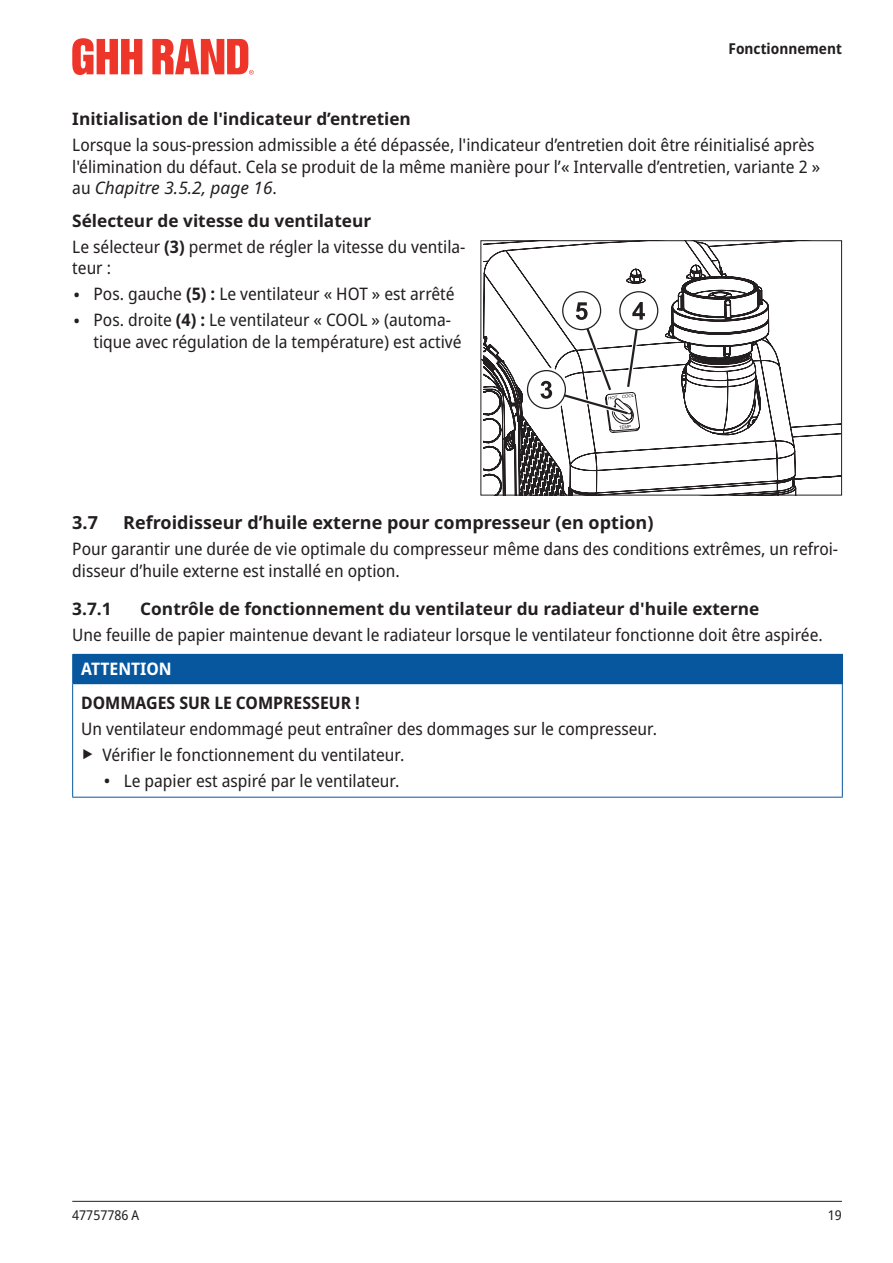
<style>
.page{position:relative;width:893px;height:1263px;background:#fff}
.page>*{position:absolute;margin:0;border:0;box-sizing:border-box;transform-origin:0 0}
.t1{font:700 18px "Noto Sans";color:#231f20}
.t2{font:semi-condensed 17.25px/21.8px "Noto Sans";color:#231f20}
.t3{font:700 17.25px "Noto Sans";color:#231f20}
.t4{font:700 semi-condensed 17.25px "Noto Sans";color:#231f20}
.t5{font:700 semi-condensed 17.25px "Noto Sans";color:#fff}
.t6{font:700 semi-condensed 15px "Noto Sans";color:#231f20}
.t7{font:semi-condensed 13.5px "Noto Sans";color:#231f20}
.s1{font-style:italic;font-stretch:normal}
.s2{font-weight:700;font-stretch:normal}
.s3{font-weight:700}
.s4{font-stretch:normal;font-size:34.5px}
</style>
<div class="page">
<hr style="left:72px;top:1201px;width:770px;height:1px;background:#231f20">
<svg style="left:72px;top:38px;width:70px;height:37px"></svg>
<svg style="left:152px;top:39px;width:102px;height:36px"></svg>
<div style="left:73px;top:654px;width:769px;height:30px;background:#07579f"></div>
<hr style="left:72px;top:683px;width:771px;height:1px;background:#07579f">
<hr style="left:72px;top:654px;width:771px;height:1px;background:#07579f">
<svg style="left:72px;top:655px;width:1px;height:28px"></svg>
<svg style="left:842px;top:655px;width:1px;height:28px"></svg>
<hr style="left:72px;top:684px;width:1px;height:113px;background:#07579f">
<hr style="left:842px;top:684px;width:1px;height:113px;background:#07579f">
<hr style="left:72px;top:797px;width:771px;height:1px;background:#07579f">
<svg style="left:482px;top:242px;width:358px;height:251px"></svg>
<svg style="left:520px;top:285px;width:145px;height:144px"></svg>
<div style="left:480px;top:240px;width:362px;height:255px;border:1px solid #231f20"></div>
<p class="t6" style="left:729px;top:38px;width:115px">Fonctionnement</p>
<p class="t3" style="left:72px;top:106px;width:340px">Initialisation de l'indicateur d’entretien</p>
<p class="t2" style="left:72px;top:134px;width:749px">Lorsque la sous-pression admissible a été dépassée, l'indicateur d’entretien doit être réinitialisé après l'élimination du défaut. Cela se produit de la même manière pour l’« Intervalle d’entretien, variante 2 » au <span class="s1">Chapitre 3.5.2, page 16</span>.</p>
<p class="t2" style="left:72px;top:208px;width:395px;line-height:26px"><span class="s2">Sélecteur de vitesse du ventilateur<br></span>Le sélecteur <span class="s3">(3)</span> permet de régler la vitesse du ventila‑</p>
<p class="t2" style="left:72px;top:256px;width:384px;line-height:26px">teur :<br><span class="s4">·</span> Pos. gauche <span class="s3">(5) :</span> Le ventilateur « HOT » est arrêté <span class="s4">·</span> Pos. droite <span class="s3">(4) :</span> Le ventilateur « COOL » (automa‑</p>
<p class="t2" style="left:94px;top:331px;width:370px">tique avec régulation de la température) est activé</p>
<p class="t1" style="left:72px;top:510px;width:27px">3.7</p>
<p class="t1" style="left:123px;top:510px;width:532px">Refroidisseur d’huile externe pour compresseur (en option)</p>
<p class="t2" style="left:72px;top:538px;width:767px">Pour garantir une durée de vie optimale du compresseur même dans des conditions extrêmes, un refroi‑ disseur d’huile externe est installé en option.</p>
<p class="t3" style="left:72px;top:597px;width:41px">3.7.1</p>
<p class="t3" style="left:140px;top:597px;width:621px">Contrôle de fonctionnement du ventilateur du radiateur d'huile externe</p>
<p class="t2" style="left:72px;top:624px;width:752px">Une feuille de papier maintenue devant le radiateur lorsque le ventilateur fonctionne doit être aspirée.</p>
<p class="t5" style="left:81px;top:657px;width:92px">ATTENTION</p>
<p class="t4" style="left:81px;top:690px;width:280px">DOMMAGES SUR LE COMPRESSEUR !</p>
<p class="t2" style="left:81px;top:718px;width:577px">Un ventilateur endommagé peut entraîner des dommages sur le compresseur.</p>
<p class="t2" style="left:81px;top:744px;width:325px"><span class="s4">‣</span> Vérifier le fonctionnement du ventilateur.</p>
<p class="t2" style="left:102px;top:770px;width:298px"><span class="s4">·</span> Le papier est aspiré par le ventilateur.</p>
<p class="t7" style="left:72px;top:1206px;width:69px">47757786 A</p>
<p class="t7" style="left:828px;top:1206px;width:16px">19</p>
</div>
